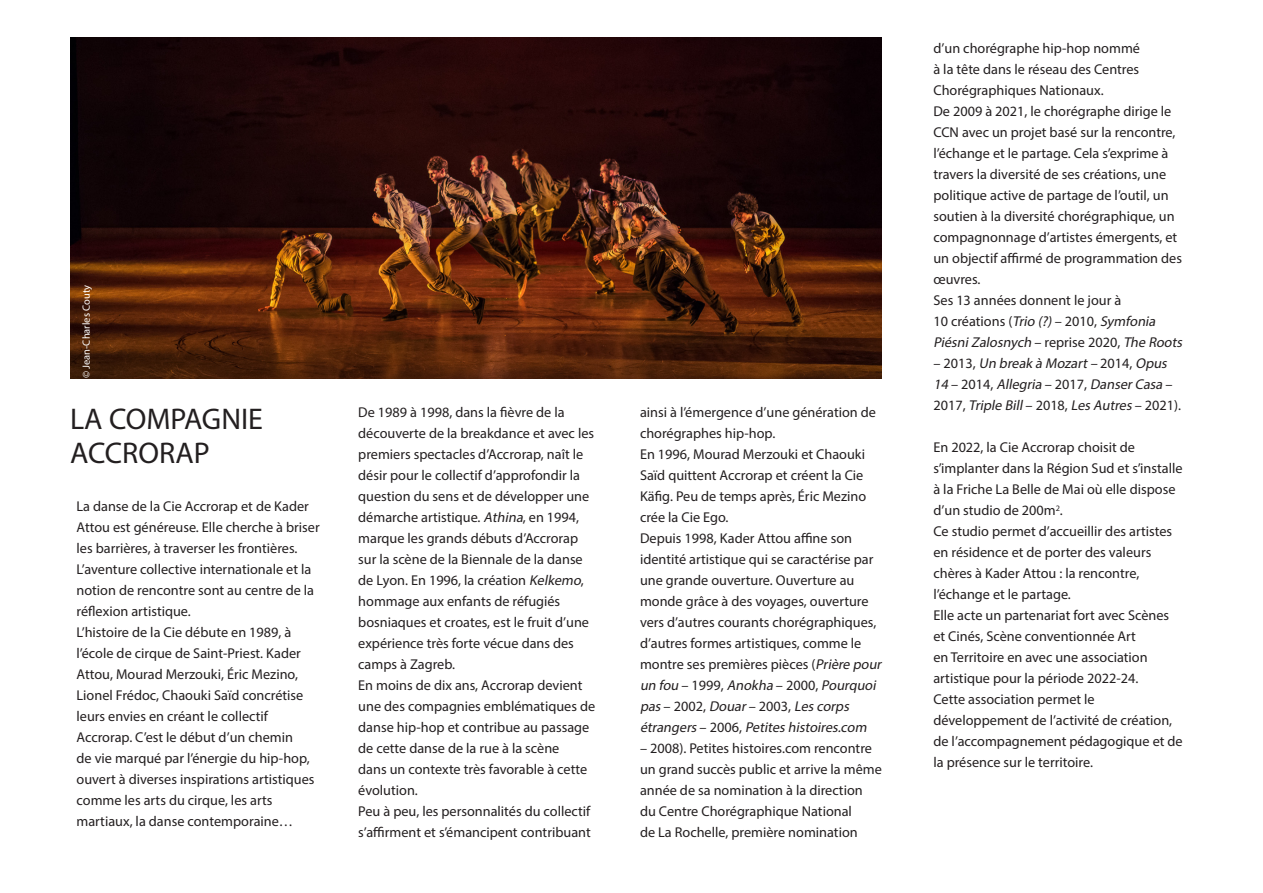
<style>
.page{position:relative;width:1263px;height:893px;background:#fff}
.page>*{position:absolute;margin:0;border:0;box-sizing:border-box;transform-origin:0 0}
.t1{font:30px "Myriad Pro";color:#231f20}
.t2{font:14.25px/21px "Myriad Pro";color:#231f20}
.t3{font:italic 14.25px/21px "Myriad Pro";color:#231f20}
.t4{font:10.5px "Myriad Pro";color:#fff}
.s1{font-style:italic}
.s2{font-style:normal}
</style>
<div class="page">
<img style="left:70px;top:37px;width:811px;height:341px">
<p class="t4" style="left:80px;top:378px;width:95px;rotate:-90deg">© Jean-Charles Couty</p>
<p class="t1" style="left:70px;top:400px;width:194px">LA COMPAGNIE</p>
<p class="t1" style="left:70px;top:435px;width:141px">ACCRORAP</p>
<p class="t2" style="left:77px;top:495px;width:245px">La danse de la Cie Accrorap et de Kader Attou est généreuse. Elle cherche à briser les barrières, à traverser les frontières.<br>L’aventure collective internationale et la notion de rencontre sont au centre de la réflexion artistique.</p>
<p class="t2" style="left:77px;top:621px;width:239px">L’histoire de la Cie débute en 1989, à l’école de cirque de Saint-Priest. Kader Attou, Mourad Merzouki, Éric Mezino, Lionel Frédoc, Chaouki Saïd concrétise leurs envies en créant le collectif Accrorap. C’est le début d’un chemin<br>de vie marqué par l’énergie du hip-hop, ouvert à diverses inspirations artistiques comme les arts du cirque, les arts martiaux, la danse contemporaine…</p>
<p class="t2" style="left:358px;top:401px;width:237px">De 1989 à 1998, dans la fièvre de la découverte de la breakdance et avec les premiers spectacles d’Accrorap, naît le désir pour le collectif d’approfondir la question du sens et de développer une démarche artistique. <span class="s1">Athina</span>, en 1994, marque les grands débuts d’Accrorap sur la scène de la Biennale de la danse de Lyon. En 1996, la création <span class="s1">Kelkemo</span>, hommage aux enfants de réfugiés bosniaques et croates, est le fruit d’une expérience très forte vécue dans des camps à Zagreb.</p>
<p class="t2" style="left:358px;top:674px;width:238px">En moins de dix ans, Accrorap devient une des compagnies emblématiques de danse hip-hop et contribue au passage de cette danse de la rue à la scène<br>dans un contexte très favorable à cette évolution.</p>
<p class="t2" style="left:358px;top:800px;width:234px">Peu à peu, les personnalités du collectif s’affirment et s’émancipent contribuant</p>
<p class="t2" style="left:640px;top:401px;width:238px">ainsi à l’émergence d’une génération de chorégraphes hip-hop.</p>
<p class="t2" style="left:640px;top:443px;width:228px">En 1996, Mourad Merzouki et Chaouki<br>Saïd quittent Accrorap et créent la Cie<br>Käfig. Peu de temps après, Éric Mezino crée la Cie Ego.</p>
<p class="t2" style="left:640px;top:527px;width:246px">Depuis 1998, Kader Attou affine son identité artistique qui se caractérise par une grande ouverture. Ouverture au monde grâce à des voyages, ouverture vers d’autres courants chorégraphiques, d’autres formes artistiques, comme le montre ses premières pièces (<span class="s1">Prière pour un fou</span> – 1 9 9 9, <span class="s1">Anokha</span> – 2 0 0 0, <span class="s1">Pourquoi pas</span> – 2 0 0 2 , <span class="s1">Douar</span>– 2 0 0 3 , <span class="s1">Les corps étrangers</span> – 2 0 0 6 , <span class="s1">Petites histoires.com</span></p>
<p class="t2" style="left:640px;top:737px;width:243px">– 2008). Petites histoires.com rencontre un grand succès public et arrive la même année de sa nomination à la direction du Centre Chorégraphique National<br>de La Rochelle, première nomination</p>
<p class="t2" style="left:933px;top:38px;width:208px;text-align:justify">d’un chorégraphe hip-hop nommé à la tête dans le réseau des Centres Chorégraphiques Nationaux.</p>
<p class="t2" style="left:933px;top:101px;width:253px">De 2009 à 2021, le chorégraphe dirige le CCN avec un projet basé sur la rencontre, l’échange et le partage. Cela s’exprime à travers la diversité de ses créations, une politique active de partage de l’outil, un soutien à la diversité chorégraphique, un compagnonnage d’artistes émergents, et un objectif affirmé de programmation des œuvres.<br>Ses 13 années donnent le jour à<br>10 créations (<span class="s1">Trio (?)</span>– 2010, <span class="s1">Symfonia PiésniZalosnych</span> – re p r i s e 2 0 2 0 , <span class="s1">The Roots</span></p>
<p class="t3" style="left:933px;top:353px;width:249px"><span class="s2">– 2 0 1 3 ,</span> Un break à Mozart– <span class="s2">2 0 1 4,</span> Opus<br>14 <span class="s2">– 2 0 1 4,</span> Allegria <span class="s2">– 2 0 1 7 ,</span> DanserCasa <span class="s2">–<br>2 0 1 7 ,</span> Triple Bill<span class="s2">– 2 0 1 8,</span> Les Autres <span class="s2">– 2 0 2 1 ) .</span></p>
<p class="t2" style="left:933px;top:437px;width:251px">En 2022, la Cie Accrorap choisit de s’implanter dans la Région Sud et s’installe à la Friche La Belle de Mai où elle dispose d’un studio de 200m<sup>2</sup>.<br>Ce studio permet d’accueillir des artistes en résidence et de porter des valeurs chères à Kader Attou : la rencontre, l’échange et le partage.</p>
<p class="t2" style="left:933px;top:605px;width:251px">Elle acte un partenariat fort avec Scènes et Cinés, Scène conventionnée Art<br>en Territoire en avec une association artistique pour la période 2022-24.<br>Cette association permet le développement de l’activité de création, de l’accompagnement pédagogique et de la présence sur le territoire.</p>
</div>
